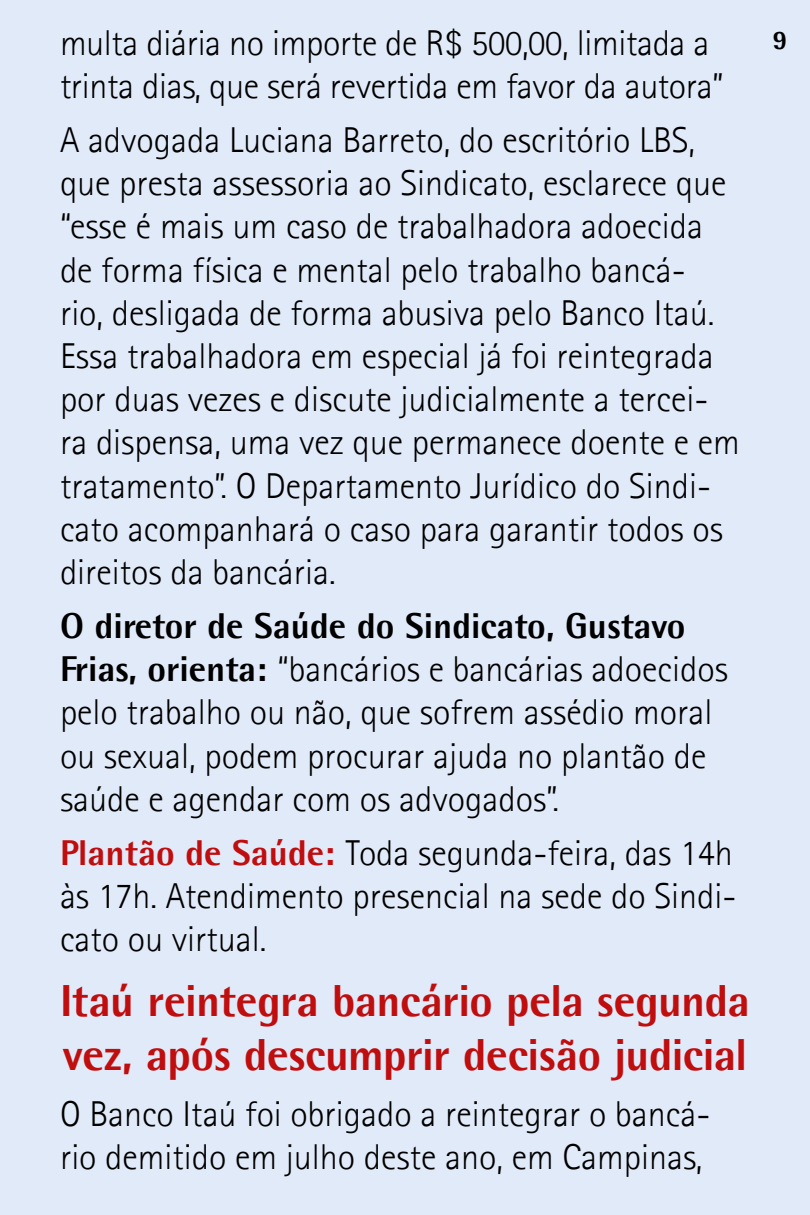
<style>
.page{position:relative;width:810px;height:1215px;background:#e1eaf8}
.page>*{position:absolute;margin:0;border:0;box-sizing:border-box;transform-origin:0 0}
.t1{font:700 45px/54px "Rotis Ext";letter-spacing:-.01em;color:#c00d0e}
.t2{font:300 36px/43.2px "Agfa Rotis Sans Serif";color:#000}
.t3{font:700 36px "Rotis Ext";color:#000}
.t4{font:700 27px "Rotis Ext";color:#000}
.s1{font-family:"Rotis Ext";font-weight:700}
.s2{font-family:"Rotis Ext";font-weight:700;color:#c00d0e}
</style>
<div class="page">
<p class="t2" style="left:60px;top:21px;width:665px">multa diária no importe de R$ 500,00, limitada a trinta dias, que será revertida em favor da autora”</p>
<p class="t2" style="left:60px;top:118px;width:681px">A advogada Luciana Barreto, do escritório LBS, que presta assessoria ao Sindicato, esclarece que “esse é mais um caso de trabalhadora adoecida de forma física e mental pelo trabalho bancá-<br>rio, desligada de forma abusiva pelo Banco Itaú.<br>Essa trabalhadora em especial já foi reintegrada por duas vezes e discute judicialmente a tercei&shy;ra dispensa, uma vez que permanece doente e em tratamento”. O Departamento Jurídico do Sindi&shy;cato acompanhará o caso para garantir todos os direitos da bancária.</p>
<p class="t3" style="left:60px;top:604px;width:627px">O diretor de Saúde do Sindicato, Gustavo</p>
<p class="t2" style="left:60px;top:648px;width:670px"><span class="s1">Frias, orienta:</span> “bancários e bancárias adoecidos pelo trabalho ou não, que sofrem assédio moral ou sexual, podem procurar ajuda no plantão de saúde e agendar com os advogados”.</p>
<p class="t2" style="left:60px;top:831px;width:678px;text-align:justify"><span class="s2">Plantão de Saúde:</span> Toda segunda-feira, das 14h às 17h. Atendimento presencial na sede do Sindi&shy;cato ou virtual.</p>
<p class="t1" style="left:60px;top:974px;width:691px">Itaú reintegra bancário pela segunda vez, após descumprir decisão judicial</p>
<p class="t2" style="left:60px;top:1092px;width:652px">O Banco Itaú foi obrigado a reintegrar o bancá&shy;rio demitido em julho deste ano, em Campinas,</p>
<p class="t4" style="left:772px;top:23px;width:17px">9</p>
</div>
